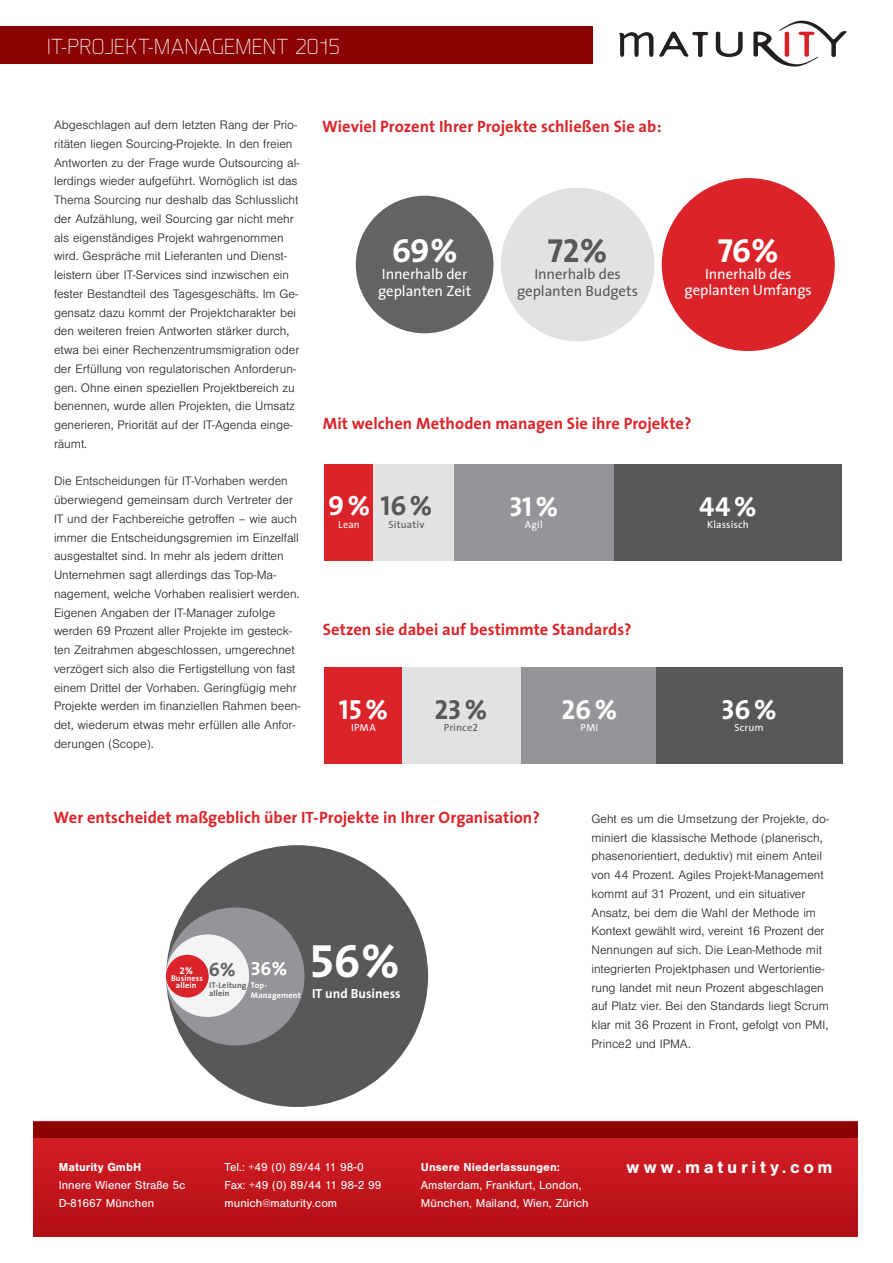
<style>
.page{position:relative;width:893px;height:1263px;background:#fff}
.page>*{position:absolute;margin:0;border:0;box-sizing:border-box;transform-origin:0 0}
.bold_weiss{font:46.95px "The Sans Bold Expert";color:#fff}
.t1{font:33.45px "The Sans Bold Caps";color:#fff}
.t2{font:33.45px "The Sans Bold Caps";color:#57585a}
.Absatzformat_9{font:27.75px "The Sans Bold Caps";color:#fff}
.Absatzformat_9-2{font:27.75px "The Sans Bold Caps";color:#57585a}
.Absatzformat_9-3{font:27.6px "The Sans Bold Caps";color:#fff}
.Absatzformat_9-4{font:27.6px "The Sans Bold Caps";color:#57585a}
.Vorspann{font:100 21px "Fishmonger K X Expnd";letter-spacing:.02em;color:#fff}
.bold_weiss-2{font:19.05px "The Sans Bold Expert";color:#fff}
.bold_weiss-3{font:700 19.05px "The Sans";color:#636366}
.t3{font:700 18px "Sans";letter-spacing:.205em;color:#fff}
.Grafik_Head{font:700 16.5px "The Sans";color:#db2429}
.t4{font:14.85px/16.8px "The Sans";letter-spacing:-.005em;color:#fff}
.t5{font:14.85px/16.8px "The Sans";letter-spacing:-.005em;color:#57585a;text-align:center}
.bold_weiss-4{font:700 13.2px "The Sans";letter-spacing:.005em;color:#fff}
.Fließ{font:300 12.75px/18.8px "Sans";color:#231f20}
.t6{font:12px/18px "Sans";color:#fff}
.t7{font:700 12px "Sans";letter-spacing:.005em;color:#fff}
.Absatzformat_9-5{font:10.35px "The Sans";letter-spacing:.015em;color:#fff}
.Absatzformat_9-6{font:10.35px "The Sans";letter-spacing:.015em;color:#57585a}
.bold_weiss-5{font:9.75px "The Sans Bold Expert";color:#fff}
.Absatzformat_9-7{font:8.85px "The Sans Expert";color:#fff}
.bold_weiss-6{font:700 8.25px/9.9px "The Sans";letter-spacing:.015em;color:#fff}
.bold_weiss-7{font:700 8.25px "The Sans";letter-spacing:.015em;color:#636366}
.s1{font-family:"The Mix B5 Plain"}
.s2{font-size:7.5px}
.s3{color:#fff}
.s4{font-family:"The Sans Expert"}
.s5{font-family:"The Sans";font-weight:700}
</style>
<div class="page">
<svg style="left:716px;top:32px;width:27px;height:25px"></svg>
<svg style="left:753px;top:20px;width:94px;height:47px"></svg>
<svg style="left:659px;top:32px;width:49px;height:25px"></svg>
<svg style="left:619px;top:32px;width:34px;height:25px"></svg>
<div style="left:0;top:26px;width:592px;height:37px;background:#8b0202"></div>
<div style="left:402px;top:667px;width:119px;height:97px;background:#e1e2e4"></div>
<div style="left:521px;top:667px;width:135px;height:97px;background:#939598"></div>
<div style="left:656px;top:667px;width:186px;height:97px;background:#57585a"></div>
<div style="left:324px;top:667px;width:78px;height:97px;background:#db2429"></div>
<div style="left:371px;top:464px;width:83px;height:96px;background:#e1e2e4"></div>
<div style="left:454px;top:464px;width:160px;height:96px;background:#939598"></div>
<div style="left:614px;top:464px;width:228px;height:96px;background:#57585a"></div>
<div style="left:324px;top:464px;width:48px;height:96px;background:#db2429"></div>
<div style="left:662px;top:178px;width:173px;height:173px;background:#db2429;border-radius:50%"></div>
<div style="left:501px;top:188px;width:153px;height:153px;background:#e1e2e4;border-radius:50%"></div>
<div style="left:356px;top:196px;width:137px;height:137px;background:#636366;border-radius:50%"></div>
<svg style="left:34px;top:1137px;width:824px;height:99px;background:#c2151c"></svg>
<div style="left:34px;top:1122px;width:824px;height:15px;background:#8b0202"></div>
<div style="left:166px;top:845px;width:262px;height:262px;background:#57585a;border-radius:50%"></div>
<div style="left:166px;top:907px;width:139px;height:138px;background:#939598;border-radius:50%"></div>
<div style="left:166px;top:934px;width:83px;height:83px;background:#f2f3f4;border-radius:50%"></div>
<div style="left:166px;top:955px;width:43px;height:42px;background:#db2429;border-radius:50%"></div>
<p class="Vorspann" style="left:47px;top:35px;width:295px">IT-PROJEKT-MANAGEMENT 2015</p>
<p class="Fließ" style="left:54px;top:116px;width:247px">Abgeschlagen auf dem letzten Rang der Prio&shy;ritäten liegen Sourcing-Projekte. In den freien Antworten zu der Frage wurde Outsourcing al&shy;lerdings wieder aufgeführt. Womöglich ist das Thema Sourcing nur deshalb das Schlusslicht der Aufzählung, weil Sourcing gar nicht mehr als eigenständiges Projekt wahrgenommen wird. Gespräche mit Lieferanten und Dienst&shy;leistern über IT-Services sind inzwischen ein fester Bestandteil des Tagesgeschäfts. Im Ge&shy;gensatz dazu kommt der Projektcharakter bei den weiteren freien Antworten stärker durch, etwa bei einer Rechenzentrumsmigration oder der Erfüllung von regulatorischen Anforderun&shy;gen. Ohne einen speziellen Projektbereich zu benennen, wurde allen Projekten, die Umsatz generieren, Priorität auf der IT-Agenda einge&shy;räumt.</p>
<p class="Fließ" style="left:54px;top:472px;width:248px">Die Entscheidungen für IT-Vorhaben werden überwiegend gemeinsam durch Vertreter der IT und der Fachbereiche getroffen – wie auch immer die Entscheidungsgremien im Einzelfall ausgestaltet sind. In mehr als jedem dritten Unternehmen sagt allerdings das Top-Ma&shy;nagement, welche Vorhaben realisiert werden.<br>Eigenen Angaben der IT-Manager zufolge werden 69 Prozent aller Projekte im gesteck&shy;ten Zeitrahmen abgeschlossen, umgerechnet verzögert sich also die Fertigstellung von fast einem Drittel der Vorhaben. Geringfügig mehr Projekte werden im finanziellen Rahmen been&shy;det, wiederum etwas mehr erfüllen alle Anfor&shy;derungen (Scope).</p>
<p class="Grafik_Head" style="left:322px;top:113px;width:341px">Wieviel Prozent Ihrer Projekte schließen Sie ab:</p>
<p class="t1" style="left:392px;top:223px;width:67px">69%</p>
<p class="t4" style="left:378px;top:265px;width:95px">Innerhalb der geplanten Zeit</p>
<p class="t2" style="left:548px;top:223px;width:61px">72%</p>
<p class="t5" style="left:517px;top:265px;width:123px">Innerhalb des geplanten Budgets</p>
<p class="t1" style="left:718px;top:223px;width:63px">76%</p>
<p class="t4" style="left:685px;top:265px;width:129px;text-align:center">Innerhalb des geplanten Umfangs</p>
<p class="Absatzformat_9-7" style="left:743px;top:252px;width:32px"><span class="s1">£</span>12,<span class="s2">900</span></p>
<p class="Grafik_Head" style="left:323px;top:410px;width:370px">Mit welchen Methoden managen Sie ihre Projekte?</p>
<p class="Absatzformat_9-4" style="left:328px;top:483px;width:106px"><span class="s3">9 %</span> 16%</p>
<p class="Absatzformat_9-5" style="left:338px;top:515px;width:23px">Lean</p>
<p class="Absatzformat_9-6" style="left:389px;top:515px;width:37px">Situativ</p>
<p class="Absatzformat_9-3" style="left:509px;top:483px;width:50px">31%</p>
<p class="Absatzformat_9-5" style="left:525px;top:516px;width:20px">Agil</p>
<p class="Absatzformat_9-3" style="left:699px;top:483px;width:59px">44 %</p>
<p class="Absatzformat_9-5" style="left:707px;top:516px;width:43px">Klassisch</p>
<p class="Grafik_Head" style="left:323px;top:616px;width:310px">Setzen sie dabei auf bestimmte Standards?</p>
<p class="Absatzformat_9" style="left:339px;top:686px;width:50px">15 %</p>
<p class="Absatzformat_9-5" style="left:351px;top:719px;width:26px">IPMA</p>
<p class="Absatzformat_9-2" style="left:434px;top:686px;width:55px">23%</p>
<p class="Absatzformat_9-6" style="left:444px;top:719px;width:36px">Prince<span class="s4">2</span></p>
<p class="Absatzformat_9" style="left:562px;top:686px;width:57px">26%</p>
<p class="Absatzformat_9-5" style="left:581px;top:719px;width:19px">PMI</p>
<p class="Absatzformat_9" style="left:721px;top:686px;width:57px">36 %</p>
<p class="Absatzformat_9-5" style="left:734px;top:719px;width:31px">Scrum</p>
<p class="Grafik_Head" style="left:54px;top:803px;width:488px">Wer entscheidet maßgeblich über IT-Projekte in Ihrer Organisation?</p>
<p class="bold_weiss-5" style="left:179px;top:962px;width:15px">2%</p>
<p class="bold_weiss-2" style="left:250px;top:953px;width:38px">36<span class="s5">%</span></p>
<p class="bold_weiss-6" style="left:176px;top:980px;width:22px">allein</p>
<p class="bold_weiss-3" style="left:209px;top:953px;width:28px">6%</p>
<p class="bold_weiss-7" style="left:209px;top:978px;width:39px">IT-Leitung</p>
<p class="bold_weiss-7" style="left:209px;top:987px;width:22px">allein</p>
<p class="bold_weiss-6" style="left:171px;top:973px;width:33px">Business</p>
<p class="bold_weiss-6" style="left:251px;top:980px;width:52px">Top-<br>Management</p>
<p class="bold_weiss" style="left:309px;top:922px;width:92px">56%</p>
<p class="bold_weiss-4" style="left:312px;top:982px;width:90px">IT und Business</p>
<p class="Fließ" style="left:591px;top:810px;width:239px">Geht es um die Umsetzung der Projekte, do&shy;miniert die klassische Methode (planerisch, phasenorientiert, deduktiv) mit einem Anteil von 44 Prozent. Agiles Projekt-Management kommt auf 31 Prozent, und ein situativer Ansatz, bei dem die Wahl der Methode im Kontext gewählt wird, vereint 16 Prozent der Nennungen auf sich. Die Lean-Methode mit integrierten Projektphasen und Wertorientie&shy;rung landet mit neun Prozent abgeschlagen auf Platz vier. Bei den Standards liegt Scrum klar mit 36 Prozent in Front, gefolgt von PMI, Prince2 und IPMA.</p>
<p class="t7" style="left:59px;top:1160px;width:84px">Maturity GmbH</p>
<p class="t6" style="left:59px;top:1176px;width:128px">Innere Wiener Straße 5c</p>
<p class="t6" style="left:59px;top:1194px;width:97px">D-81667 München</p>
<p class="t6" style="left:225px;top:1158px;width:141px">Tel.: +49 (0) 89/44 11 98-0</p>
<p class="t6" style="left:225px;top:1176px;width:159px">Fax: +49 (0) 89/44 11 98-2 99</p>
<p class="t6" style="left:225px;top:1194px;width:114px">munich@maturity.com</p>
<p class="t7" style="left:421px;top:1160px;width:141px">Unsere Niederlassungen:</p>
<p class="t3" style="left:627px;top:1157px;width:208px">www.maturity.com</p>
<p class="t6" style="left:421px;top:1176px;width:169px">Amsterdam, Frankfurt, London,<br>München, Mailand, Wien, Zürich</p>
</div>
